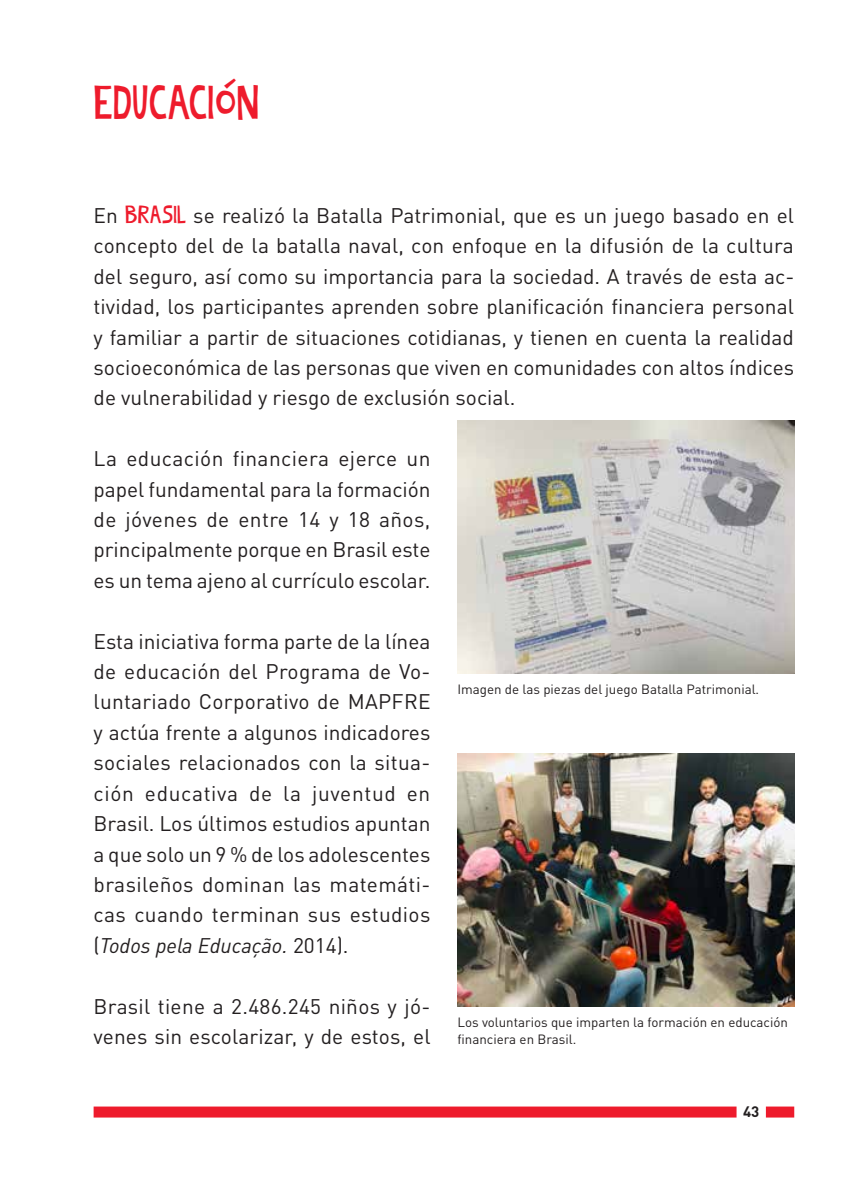
<style>
.page{position:relative;width:851px;height:1191px;background:#fff}
.page>*{position:absolute;margin:0;border:0;box-sizing:border-box;transform-origin:0 0}
.t1{font:48px "Elisa Three";color:#ee1b2c}
.t2{font:20.8px/30.4px "DIN Pro";color:#231f20;text-align:justify}
.t3{font:700 15px "DIN Pro";color:#231f20}
.t4{font:13.4px/17.2px "DIN Pro";color:#231f20}
.s1{font-family:"Elisa Three";font-size:24.8px;color:#ee1b2c}
.s2{font-style:italic}
</style>
<div class="page">
<div style="left:94px;top:1106px;width:700px;height:11px;background:#ee1b2c"></div>
<div style="left:736px;top:1106px;width:29px;height:14px;background:#fff"></div>
<img style="left:457px;top:753px;width:337px;height:253px">
<img style="left:457px;top:421px;width:337px;height:252px">
<h1 class="t1" style="left:94px;top:73px;width:167px">EDUCACIÓN</h1>
<p class="t2" style="left:94px;top:198px;width:702px">En <span class="s1">BRASIL</span> se realizó la Batalla Patrimonial, que es un juego basado en el concepto del de la batalla naval, con enfoque en la difusión de la cultura del seguro, así como su importancia para la sociedad. A través de esta ac&shy;tividad, los participantes aprenden sobre planificación financiera personal y familiar a partir de situaciones cotidianas, y tienen en cuenta la realidad socioeconómica de las personas que viven en comunidades con altos índices de vulnerabilidad y riesgo de exclusión social.</p>
<p class="t2" style="left:94px;top:441px;width:338px">La educación financiera ejerce un papel fundamental para la formación de jóvenes de entre 14 y 18 años, principalmente porque en Brasil este es un tema ajeno al currículo escolar.</p>
<p class="t2" style="left:94px;top:624px;width:338px">Esta iniciativa forma parte de la línea de educación del Programa de Vo&shy;luntariado Corporativo de MAPFRE y actúa frente a algunos indicadores sociales relacionados con la situa&shy;ción educativa de la juventud en Brasil. Los últimos estudios apuntan a que solo un 9 % de los adolescentes brasileños dominan las matemáti&shy;cas cuando terminan sus estudios (<span class="s2">Todos pela Educação.</span> 2014).</p>
<p class="t2" style="left:94px;top:988px;width:338px">Brasil tiene a 2.486.245 niños y jó&shy;venes sin escolarizar, y de estos, el</p>
<p class="t4" style="left:457px;top:679px;width:303px">Imagen de las piezas del juego Batalla Patrimonial.</p>
<p class="t4" style="left:457px;top:1012px;width:332px">Los voluntarios que imparten la formación en educación financiera en Brasil.</p>
<p class="t3" style="left:743px;top:1099px;width:18px">43</p>
</div>
